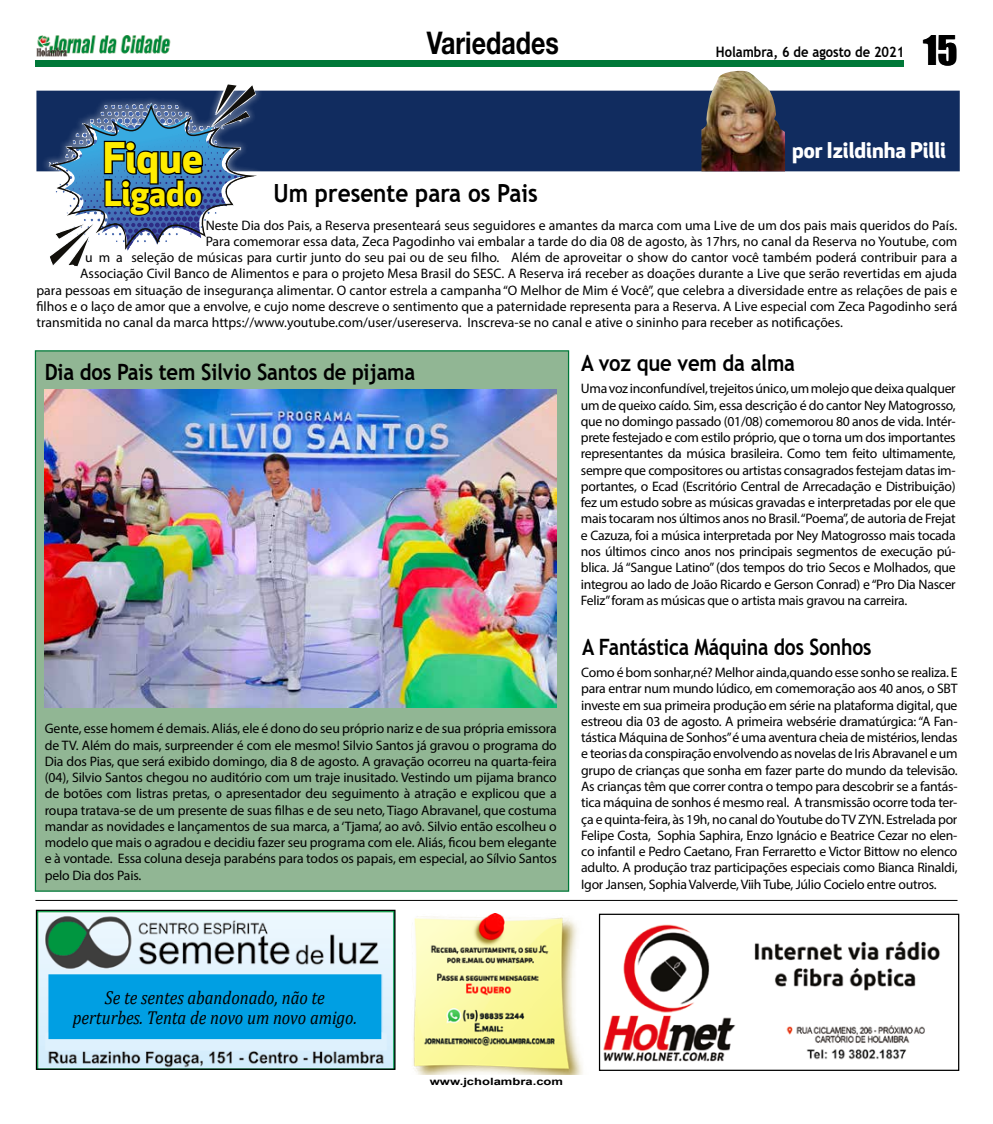
<style>
.page{position:relative;width:993px;height:1124px;background:#fff}
.page>*{position:absolute;margin:0;border:0;box-sizing:border-box;transform-origin:0 0}
.t1{font:700 41.25px "Apex New";color:#ffed00}
.t2{font:37.5px "Impact";color:#000}
.t3{font:700 33.75px "Apex New";color:#ffed00}
.t4{font:700 31.25px "Helvetica Neue";color:#000;scale:.8 1}
.t5{font:700 25px "Trebuchet MS";color:#000;scale:.9 1}
.t6{font:700 22.5px "Trebuchet MS";letter-spacing:-.01em;color:#000;scale:.9 1}
.t7{font:700 22.5px "Trebuchet MS";letter-spacing:-.01em;color:#000;scale:.86 1}
.t8{font:700 21.25px "Apex New";color:#fff}
.t9{font:italic 18.75px/20px "Cambria";color:#000;text-align:center;scale:.89 1}
.t10{font:700 14.38px "Trebuchet MS";color:#000;scale:.9 1}
.t11{font:13.75px/16.2px "Myriad Pro";color:#000;text-align:justify}
.t12{font:700 10px "Arial";color:#000;scale:1.3 1}
</style>
<div class="page">
<div style="left:35px;top:60px;width:869px;height:7px;background:#007838"></div>
<img style="left:36px;top:35px;width:135px;height:22px">
<div style="left:36px;top:91px;width:923px;height:80px;background:#112c5f"></div>
<div style="left:41px;top:76px;width:223px;height:199px;background:#fff;opacity:.48"></div>
<svg style="left:49px;top:84px;width:207px;height:166px"></svg>
<img style="left:701px;top:70px;width:83px;height:101px">
<hr style="left:35px;top:900px;width:922px;height:1px;background:#000">
<img style="left:38px;top:911px;width:355px;height:156px">
<div style="left:36px;top:909px;width:359px;height:160px;border:1px solid #000"></div>
<div style="left:49px;top:974px;width:331px;height:64px;background:#009fe3"></div>
<div style="left:48px;top:974px;width:333px;height:64px;border:1px solid #009fe3"></div>
<img style="left:600px;top:915px;width:340px;height:153px">
<div style="left:598px;top:913px;width:360px;height:157px;border:1px solid #000"></div>
<img style="left:413px;top:913px;width:170px;height:161px">
<div style="left:35px;top:350px;width:534px;height:541px;background:#91b694;border:1px solid #007838"></div>
<img style="left:45px;top:389px;width:511px;height:318px">
<h1 class="t1" style="left:103px;top:134px;width:101px">Fique</h1>
<h3 class="t3" style="left:104px;top:173px;width:99px">Ligado</h3>
<h3 class="t4" style="left:426px;top:24px;width:166px">Variedades</h3>
<h3 class="t5" style="left:273px;top:177px;width:295px">Um presente para os Pais</h3>
<p class="t10" style="left:715px;top:43px;width:211px">Holambra, 6 de agosto de 2021</p>
<h2 class="t2" style="left:922px;top:21px;width:36px">15</h2>
<h3 class="t8" style="left:791px;top:138px;width:155px">por Izildinha Pilli</h3>
<p class="t11" style="left:206px;top:216px;width:752px">Neste Dia dos Pais, a Reserva presenteará seus seguidores e amantes da marca com uma Live de um dos pais mais queridos do País.</p>
<p class="t11" style="left:206px;top:233px;width:753px">Para comemorar essa data, Zeca Pagodinho vai embalar a tarde do dia 08 de agosto, às 17hrs, no canal da Reserva no Youtube, com</p>
<p class="t11" style="left:85px;top:249px;width:873px">u m a seleção de músicas para curtir junto do seu pai ou de seu filho. Além de aproveitar o show do cantor você também poderá contribuir para a</p>
<p class="t11" style="left:80px;top:265px;width:878px">Associação Civil Banco de Alimentos e para o projeto Mesa Brasil do SESC. A Reserva irá receber as doações durante a Live que serão revertidas em ajuda</p>
<p class="t11" style="left:36px;top:281px;width:922px">para pessoas em situação de insegurança alimentar. O cantor estrela a campanha “O Melhor de Mim é Você”, que celebra a diversidade entre as relações de pais e</p>
<p class="t11" style="left:36px;top:298px;width:922px">filhos e o laço de amor que a envolve, e cujo nome descreve o sentimento que a paternidade representa para a Reserva. A Live especial com Zeca Pagodinho será</p>
<p class="t11" style="left:36px;top:314px;width:807px">transmitida no canal da marca https://www.youtube.com/user/usereserva. Inscreva-se no canal e ative o sininho para receber as notificações.</p>
<h3 class="t6" style="left:45px;top:357px;width:413px">Dia dos Pais tem Silvio Santos de pijama</h3>
<p class="t11" style="left:45px;top:720px;width:513px">Gente, esse homem é demais. Aliás, ele é dono do seu próprio nariz e de sua própria emissora de TV. Além do mais, surpreender é com ele mesmo! Silvio Santos já gravou o programa do Dia dos Pias, que será exibido domingo, dia 8 de agosto. A gravação ocorreu na quarta-feira (04), Silvio Santos chegou no auditório com um traje inusitado. Vestindo um pijama branco de botões com listras pretas, o apresentador deu seguimento à atração e explicou que a roupa tratava-se de um presente de suas filhas e de seu neto, Tiago Abravanel, que costuma mandar as novidades e lançamentos de sua marca, a ‘Tjama’, ao avô. Silvio então escolheu o modelo que mais o agradou e decidiu fazer seu programa com ele. Aliás, ficou bem elegante e à vontade. Essa coluna deseja parabéns para todos os papais, em especial, ao Sílvio Santos pelo Dia dos Pais.</p>
<h3 class="t6" style="left:581px;top:349px;width:239px">A voz que vem da alma</h3>
<p class="t11" style="left:580px;top:380px;width:376px">Uma voz inconfundível, trejeitos único, um molejo que deixa qualquer um de queixo caído. Sim, essa descrição é do cantor Ney Matogrosso, que no domingo passado (01/08) comemorou 80 anos de vida. Intér&shy;prete festejado e com estilo próprio, que o torna um dos importantes representantes da música brasileira. Como tem feito ultimamente, sempre que compositores ou artistas consagrados festejam datas im&shy;portantes, o Ecad (Escritório Central de Arrecadação e Distribuição) fez um estudo sobre as músicas gravadas e interpretadas por ele que mais tocaram nos últimos anos no Brasil. “Poema”, de autoria de Frejat e Cazuza, foi a música interpretada por Ney Matogrosso mais tocada nos últimos cinco anos nos principais segmentos de execução pú&shy;blica. Já “Sangue Latino” (dos tempos do trio Secos e Molhados, que integrou ao lado de João Ricardo e Gerson Conrad) e “Pro Dia Nascer Feliz” foram as músicas que o artista mais gravou na carreira.</p>
<h3 class="t7" style="left:582px;top:633px;width:338px">A Fantástica Máquina dos Sonhos</h3>
<p class="t11" style="left:581px;top:664px;width:377px">Como é bom sonhar,né? Melhor ainda,quando esse sonho se realiza. E para entrar num mundo lúdico, em comemoração aos 40 anos, o SBT investe em sua primeira produção em série na plataforma digital, que estreou dia 03 de agosto. A primeira websérie dramatúrgica: “A Fan&shy;tástica Máquina de Sonhos” é uma aventura cheia de mistérios, lendas e teorias da conspiração envolvendo as novelas de Iris Abravanel e um grupo de crianças que sonha em fazer parte do mundo da televisão.<br>As crianças têm que correr contra o tempo para descobrir se a fantás&shy;tica máquina de sonhos é mesmo real. A transmissão ocorre toda ter&shy;ça e quinta-feira, às 19h, no canal do Youtube do TV ZYN. Estrelada por Felipe Costa, Sophia Saphira, Enzo Ignácio e Beatrice Cezar no elen&shy;co infantil e Pedro Caetano, Fran Ferraretto e Victor Bittow no elenco adulto. A produção traz participações especiais como Bianca Rinaldi, Igor Jansen, Sophia Valverde, Viih Tube, Júlio Cocielo entre outros.</p>
<h3 class="t9" style="left:73px;top:986px;width:321px">Se te sentes abandonado, não te perturbes. Tenta de novo um novo amigo.</h3>
<p class="t12" style="left:429px;top:1074px;width:104px">www.jcholambra.com</p>
</div>
